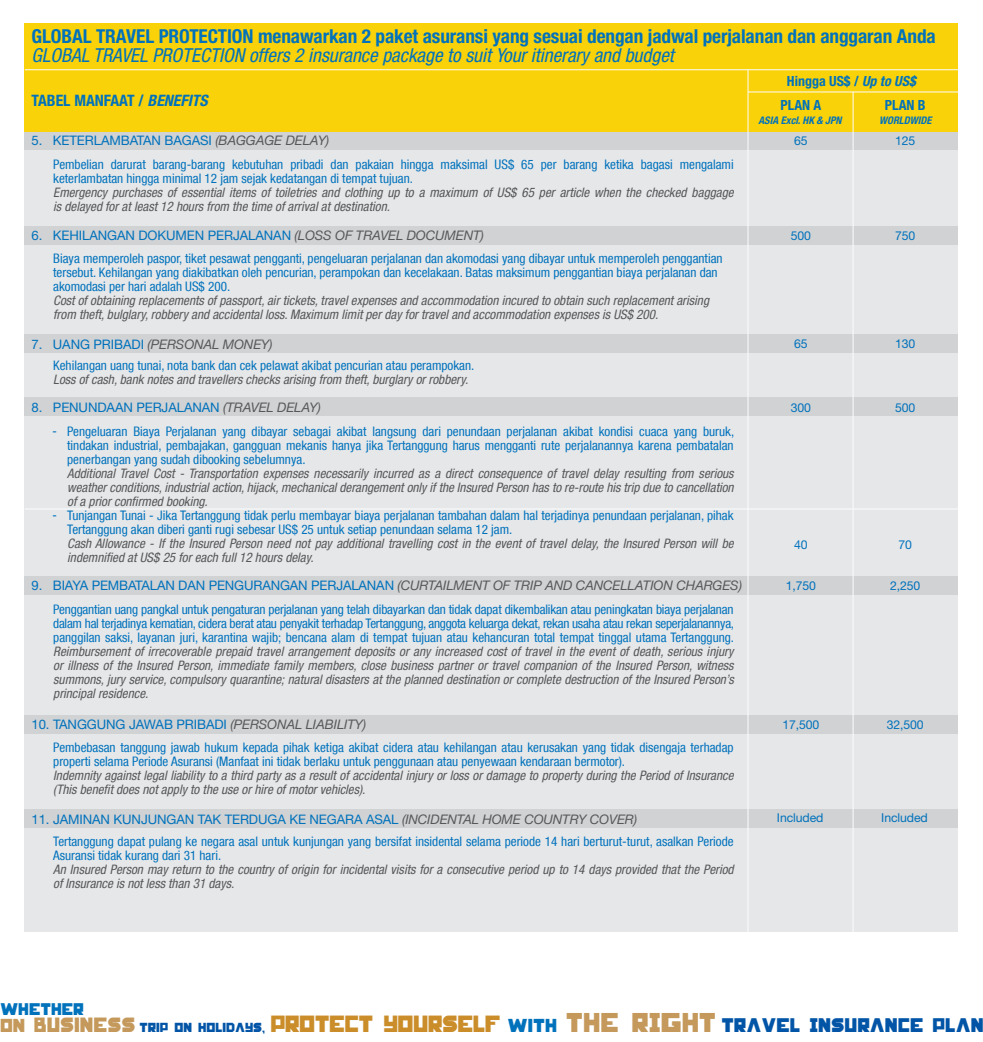
<style>
.page{position:relative;width:983px;height:1042px;background:#fff}
.page>*{position:absolute;margin:0;border:0;box-sizing:border-box;transform-origin:0 0}
.t1{font:700 condensed 19.25px "Helvetica Neue LT Std";letter-spacing:-.005em;color:#0072bc}
.t2{font:italic condensed 19.25px "Helvetica Neue LT Com";color:#0072bc}
.t3{font:18.38px "Hunger Games";color:#0154a6}
.t4{font:700 condensed 15.75px "Helvetica Neue LT Std";color:#0072bc}
.t5{font:15.75px "Hunger Games";color:#0072bc}
.t6{font:700 condensed 14px/24.2px "Helvetica Neue LT Std";color:#0072bc}
.t7{font:condensed 13.12px/14px "Helvetica Neue LT Com";color:#0072bc}
.t8{font:italic condensed 13.12px/14px "Helvetica Neue LT Com";color:#57585a}
.t9{font:13.12px "Helvetica Neue LT Std";letter-spacing:-.005em;color:#0072bc}
.t10{font:italic 13.12px "Helvetica Neue LT Com";letter-spacing:-.01em;color:#57585a}
.t11{font:condensed 13.12px "Helvetica";color:#0072bc}
.t12{font:12.25px "Helvetica Neue LT Std";letter-spacing:-.005em;color:#0072bc}
.t13{font:italic 700 condensed 10.5px "Helvetica Neue LT Std";color:#0072bc}
.s1{font-style:italic}
.s2{font-family:"Helvetica Neue LT Com";font-style:italic;color:#57585a}
.s3{font-family:"Helvetica Neue LT Std";font-style:normal;color:#0072bc}
.s4{font-size:17.5px;color:#c4995b}
.s5{font-size:19.25px;color:#c4995b}
.s6{font-size:12.25px}
.s7{font-size:21.88px;color:#ca8d2a}
.s8{font-size:17.5px;color:#0072bc}
.s9{font-size:25.38px;color:#c4995b}
</style>
<div class="page">
<div style="left:25px;top:131px;width:932px;height:801px;background:#e6e7e9"></div>
<div style="left:25px;top:131px;width:932px;height:19px;background:#d1d2d4"></div>
<hr style="left:25px;top:508px;width:932px;height:1px;background:#fbfdfd">
<div style="left:25px;top:398px;width:932px;height:18px;background:#d1d2d4"></div>
<div style="left:25px;top:716px;width:932px;height:18px;background:#d1d2d4"></div>
<div style="left:25px;top:334px;width:932px;height:19px;background:#d1d2d4"></div>
<div style="left:25px;top:226px;width:932px;height:18px;background:#d1d2d4"></div>
<div style="left:25px;top:576px;width:932px;height:19px;background:#d1d2d4"></div>
<div style="left:25px;top:23px;width:932px;height:108px;background:#fad209"></div>
<hr style="left:25px;top:69px;width:932px;height:1px;background:#fbfdfd">
<hr style="left:747px;top:92px;width:210px;height:1px;background:#fbfdfd">
<div style="left:25px;top:810px;width:932px;height:18px;background:#d1d2d4"></div>
<hr style="left:747px;top:70px;width:1px;height:862px;background:#fbfdfd">
<hr style="left:852px;top:92px;width:1px;height:840px;background:#fbfdfd">
<h1 class="t1" style="left:31px;top:25px;width:905px">GLOBAL TRAVEL PROTECTION menawarkan 2 paket asuransi yang sesuai dengan jadwal perjalanan dan anggaran Anda</h1>
<h1 class="t2" style="left:31px;top:44px;width:643px">GLOBAL TRAVEL PROTECTION offers 2 insurance package to suit Your itinerary and budget</h1>
<p class="t4" style="left:31px;top:91px;width:178px">TABEL MANFAAT / <span class="s1">BENEFITS</span></p>
<p class="t6" style="left:780px;top:69px;width:137px;text-indent:6px">Hingga US$ / <span class="s1">Up to US$<br></span>PLAN A</p>
<p class="t6" style="left:884px;top:93px;width:42px">PLAN B</p>
<p class="t13" style="left:758px;top:114px;width:85px">ASIA Excl. HK &amp; JPN</p>
<p class="t13" style="left:878px;top:114px;width:54px">WORLDWIDE</p>
<p class="t9" style="left:31px;top:133px;width:299px">5. KETERLAMBATAN BAGASI <span class="s2">(BAGGAGE DELAY)</span></p>
<p class="t12" style="left:794px;top:133px;width:15px">65</p>
<p class="t12" style="left:894px;top:133px;width:22px">125</p>
<p class="t7" style="left:53px;top:157px;width:681px">Pembelian darurat barang-barang kebutuhan pribadi dan pakaian hingga maksimal US$ 65 per barang ketika bagasi mengalami keterlambatan hingga minimal 12 jam sejak kedatangan di tempat tujuan.</p>
<p class="t8" style="left:53px;top:185px;width:681px">Emergency purchases of essential items of toiletries and clothing up to a maximum of US$ 65 per article when the checked baggage is delayed for at least 12 hours from the time of arrival at destination.</p>
<p class="t9" style="left:31px;top:227px;width:454px">6. KEHILANGAN DOKUMEN PERJALANAN <span class="s2">(LOSS OF TRAVEL DOCUMENT)</span></p>
<p class="t12" style="left:790px;top:228px;width:22px">500</p>
<p class="t12" style="left:894px;top:228px;width:22px">750</p>
<p class="t7" style="left:53px;top:252px;width:670px">Biaya memperoleh paspor, tiket pesawat pengganti, pengeluaran perjalanan dan akomodasi yang dibayar untuk memperoleh penggantian tersebut. Kehilangan yang diakibatkan oleh pencurian, perampokan dan kecelakaan. Batas maksimum penggantian biaya perjalanan dan akomodasi per hari adalah US$ 200.</p>
<p class="t8" style="left:53px;top:294px;width:657px">Cost of obtaining replacements of passport, air tickets, travel expenses and accommodation incured to obtain such replacement arising from theft, bulglary, robbery and accidental loss. Maximum limit per day for travel and accommodation expenses is US$ 200.</p>
<p class="t10" style="left:31px;top:336px;width:242px"><span class="s3">7. UANG PRIBADI</span> (PERSONAL MONEY)</p>
<p class="t12" style="left:794px;top:336px;width:15px">65</p>
<p class="t12" style="left:894px;top:336px;width:22px">130</p>
<p class="t7" style="left:53px;top:358px;width:422px">Kehilangan uang tunai, nota bank dan cek pelawat akibat pencurian atau perampokan.</p>
<p class="t8" style="left:53px;top:372px;width:416px">Loss of cash, bank notes and travellers checks arising from theft, burglary or robbery.</p>
<p class="t9" style="left:31px;top:399px;width:291px">8. PENUNDAAN PERJALANAN <span class="s2">(TRAVEL DELAY)</span></p>
<p class="t12" style="left:790px;top:400px;width:22px">300</p>
<p class="t12" style="left:894px;top:400px;width:22px">500</p>
<p class="t7" style="left:67px;top:424px;width:668px;text-align:justify">Pengeluaran Biaya Perjalanan yang dibayar sebagai akibat langsung dari penundaan perjalanan akibat kondisi cuaca yang buruk, tindakan industrial, pembajakan, gangguan mekanis hanya jika Tertanggung harus mengganti rute perjalanannya karena pembatalan penerbangan yang sudah dibooking sebelumnya.</p>
<p class="t8" style="left:67px;top:466px;width:667px;text-align:justify">Additional Travel Cost - Transportation expenses necessarily incurred as a direct consequence of travel delay resulting from serious weather conditions, industrial action, hijack, mechanical derangement only if the Insured Person has to re-route his trip due to cancellation of a prior confirmed booking.</p>
<p class="t7" style="left:67px;top:508px;width:667px">Tunjangan Tunai - Jika Tertanggung tidak perlu membayar biaya perjalanan tambahan dalam hal terjadinya penundaan perjalanan, pihak<br>Tertanggung akan diberi ganti rugi sebesar US$ 25 untuk setiap penundaan selama 12 jam.</p>
<p class="t8" style="left:67px;top:536px;width:667px">Cash Allowance - If the Insured Person need not pay additional travelling cost in the event of travel delay, the Insured Person will be indemnified at US$ 25 for each full 12 hours delay.</p>
<p class="t11" style="left:53px;top:423px;width:6px">-</p>
<p class="t11" style="left:53px;top:507px;width:6px">-</p>
<p class="t12" style="left:794px;top:537px;width:15px">40</p>
<p class="t12" style="left:898px;top:537px;width:15px">70</p>
<p class="t9" style="left:32px;top:577px;width:711px">9. BIAYA PEMBATALAN DAN PENGURANGAN PERJALANAN <span class="s2">(CURTAILMENT OF TRIP AND CANCELLATION CHARGES)</span></p>
<p class="t12" style="left:785px;top:578px;width:32px">1,750</p>
<p class="t12" style="left:889px;top:578px;width:32px">2,250</p>
<p class="t7" style="left:53px;top:602px;width:682px;text-align:justify">Penggantian uang pangkal untuk pengaturan perjalanan yang telah dibayarkan dan tidak dapat dikembalikan atau peningkatan biaya perjalanan dalam hal terjadinya kematian, cidera berat atau penyakit terhadap Tertanggung, anggota keluarga dekat, rekan usaha atau rekan seperjalanannya, panggilan saksi, layanan juri, karantina wajib; bencana alam di tempat tujuan atau kehancuran total tempat tinggal utama Tertanggung.</p>
<p class="t8" style="left:53px;top:644px;width:681px;text-align:justify">Reimbursement of irrecoverable prepaid travel arrangement deposits or any increased cost of travel in the event of death, serious injury or illness of the Insured Person, immediate family members, close business partner or travel companion of the Insured Person, witness summons, jury service, compulsory quarantine; natural disasters at the planned destination or complete destruction of the Insured Person’s principal residence.</p>
<p class="t9" style="left:31px;top:717px;width:336px">10. TANGGUNG JAWAB PRIBADI <span class="s2">(PERSONAL LIABILITY)</span></p>
<p class="t12" style="left:782px;top:718px;width:39px">17,500</p>
<p class="t12" style="left:886px;top:718px;width:39px">32,500</p>
<p class="t7" style="left:53px;top:740px;width:681px">Pembebasan tanggung jawab hukum kepada pihak ketiga akibat cidera atau kehilangan atau kerusakan yang tidak disengaja terhadap properti seIama Periode Asuransi (Manfaat ini tidak berlaku untuk penggunaan atau penyewaan kendaraan bermotor).</p>
<p class="t8" style="left:53px;top:768px;width:681px">Indemnity against legal liability to a third party as a result of accidental injury or loss or damage to property during the Period of Insurance (This benefit does not apply to the use or hire of motor vehicles).</p>
<p class="t9" style="left:31px;top:811px;width:607px">11. JAMINAN KUNJUNGAN TAK TERDUGA KE NEGARA ASAL <span class="s2">(INCIDENTAL HOME COUNTRY COVER)</span></p>
<p class="t12" style="left:776px;top:810px;width:48px">Included</p>
<p class="t12" style="left:881px;top:810px;width:48px">Included</p>
<p class="t7" style="left:53px;top:834px;width:681px">Tertanggung dapat pulang ke negara asal untuk kunjungan yang bersifat insidental selama periode 14 hari berturut-turut, asalkan Periode<br>Asuransi tidak kurang dari 31 hari.</p>
<p class="t8" style="left:53px;top:862px;width:681px">An Insured Person may return to the country of origin for incidental visits for a consecutive period up to 14 days provided that the Period of Insurance is not less than 31 days.</p>
<p class="t5" style="left:0;top:1003px;width:85px">WHETHER</p>
<h2 class="t3" style="left:0;top:1018px;width:984px"><span class="s4">ON</span> <span class="s5">BUSINESS</span> <span class="s6">TRIP ON HOLIDAYS,</span> <span class="s7">PROTECT YOURSELF</span> <span class="s8">WITH</span> <span class="s9">THE RIGHT</span> TRAVEL INSURANCE PLAN</h2>
</div>
